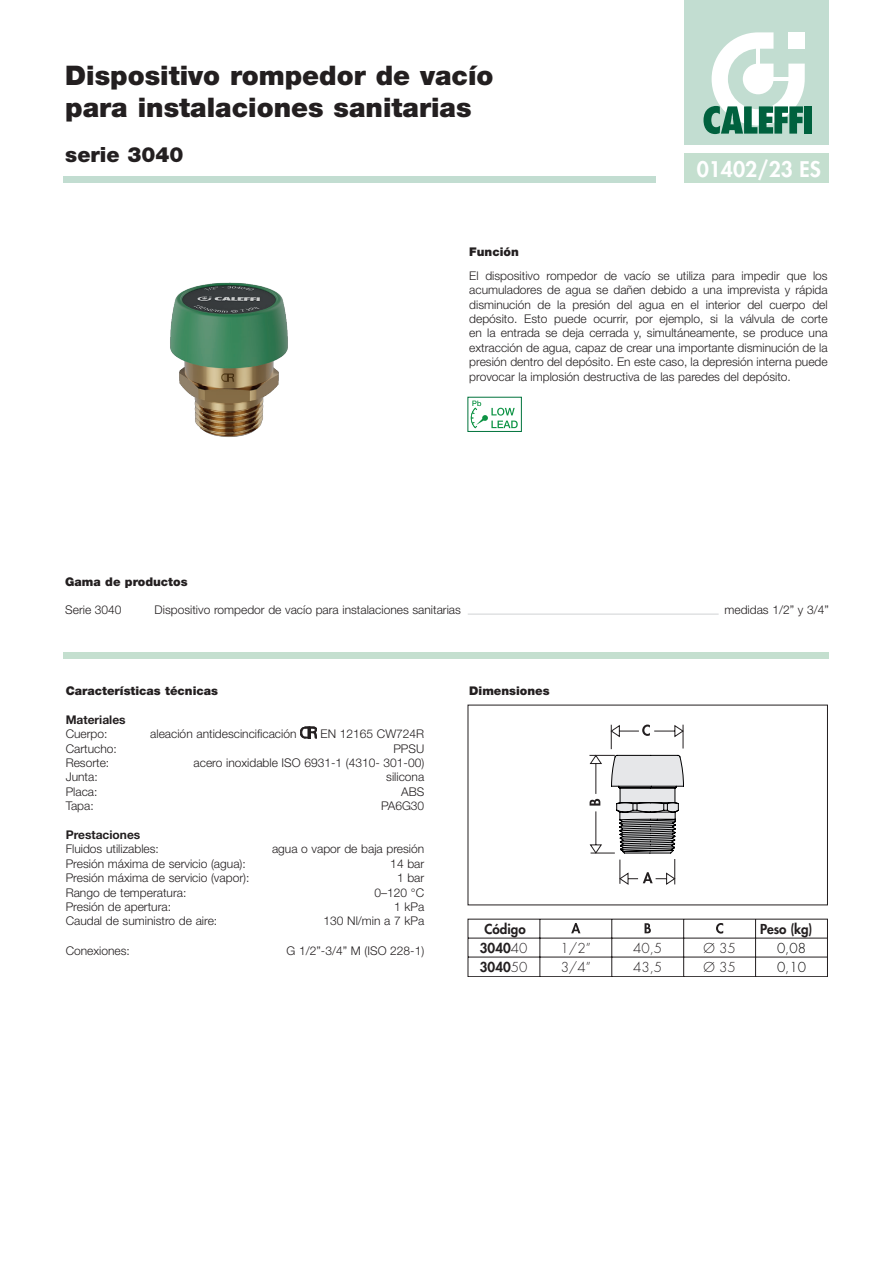
<style>
.page{position:relative;width:893px;height:1263px;background:#fff}
.page>*{position:absolute;margin:0;border:0;box-sizing:border-box;transform-origin:0 0}
.Normale{font:900 27px/32.4px "Helvetica Neue LT Std";color:#231f20}
.Normale-2{font:800 21px "Futura Std";color:#fff}
.Normale-3{font:900 21px "Helvetica Neue LT Std";color:#231f20}
.t1{font:800 13.35px "Futura Std";color:#231f20}
.t2{font:300 13.35px/19px "Futura Std";color:#231f20}
.t3{font:300 13.35px/18.3px "Futura Std";color:#000001}
.Normale-4{font:300 12px/14.4px "Helvetica Neue LT Std";color:#231f20;text-align:justify}
.Normale-5{font:900 12px "Helvetica Neue LT Std";color:#231f20}
.Normale-6{font:700 12px "Helvetica Neue LT Std";color:#231f20}
.s1{font-weight:300}
</style>
<div class="page">
<div style="left:64px;top:653px;width:765px;height:6px;background:#c4dfcf"></div>
<hr style="left:468px;top:614px;width:251px;height:1px;background:#d1d2d4">
<svg style="left:300px;top:727px;width:17px;height:11px"></svg>
<img style="left:170px;top:282px;width:118px;height:155px">
<svg style="left:468px;top:705px;width:360px;height:272px"></svg>
<svg style="left:571px;top:923px;width:9px;height:10px"></svg>
<svg style="left:645px;top:923px;width:6px;height:10px"></svg>
<svg style="left:716px;top:923px;width:7px;height:10px"></svg>
<svg style="left:589px;top:724px;width:95px;height:160px"></svg>
<div style="left:685px;top:153px;width:144px;height:30px;background:#c4dfcf"></div>
<div style="left:685px;top:0;width:144px;height:145px;background:#c2ddd1"></div>
<svg style="left:703px;top:32px;width:102px;height:102px"></svg>
<div style="left:804px;top:106px;width:8px;height:28px;background:#00613e"></div>
<div style="left:64px;top:176px;width:592px;height:7px;background:#c2ddd1"></div>
<div style="left:468px;top:397px;width:54px;height:35px;border:1px solid #00733c"></div>
<svg style="left:471px;top:401px;width:47px;height:27px"></svg>
<p class="Normale" style="left:65px;top:59px;width:430px">Dispositivo rompedor de vacío para instalaciones sanitarias</p>
<p class="Normale-3" style="left:65px;top:142px;width:120px">serie 3040</p>
<p class="Normale-2" style="left:697px;top:156px;width:126px">01402/23 ES</p>
<p class="Normale-5" style="left:469px;top:245px;width:51px">Función</p>
<p class="Normale-4" style="left:469px;top:268px;width:360px">El dispositivo rompedor de vacío se utiliza para impedir que los acumuladores de agua se dañen debido a una imprevista y rápida disminución de la presión del agua en el interior del cuerpo del depósito. Esto puede ocurrir, por ejemplo, si la válvula de corte en la entrada se deja cerrada y, simultáneamente, se produce una extracción de agua, capaz de crear una importante disminución de la presión dentro del depósito. En este caso, la depresión interna puede provocar la implosión destructiva de las paredes del depósito.</p>
<p class="Normale-5" style="left:65px;top:575px;width:124px">Gama de productos</p>
<p class="Normale-4" style="left:65px;top:602px;width:58px">Serie 3040</p>
<p class="Normale-4" style="left:155px;top:602px;width:308px">Dispositivo rompedor de vacío para instalaciones sanitarias</p>
<p class="Normale-4" style="left:724px;top:602px;width:106px">medidas 1/2” y 3/4”</p>
<p class="Normale-5" style="left:66px;top:683px;width:154px">Características técnicas</p>
<p class="Normale-6" style="left:66px;top:712px;width:61px">Materiales</p>
<p class="Normale-4" style="left:66px;top:726px;width:43px">Cuerpo:</p>
<p class="Normale-4" style="left:150px;top:726px;width:148px">aleación antidescincificación</p>
<p class="Normale-4" style="left:321px;top:726px;width:105px">EN 12165 CW724R</p>
<p class="Normale-4" style="left:66px;top:741px;width:53px">Cartucho:</p>
<p class="Normale-4" style="left:393px;top:741px;width:32px">PPSU</p>
<p class="Normale-4" style="left:66px;top:755px;width:45px">Resorte:</p>
<p class="Normale-4" style="left:194px;top:755px;width:232px">acero inoxidable ISO 6931-1 (4310- 301-00)</p>
<p class="Normale-4" style="left:66px;top:770px;width:34px">Junta:</p>
<p class="Normale-4" style="left:386px;top:770px;width:40px">silicona</p>
<p class="Normale-4" style="left:66px;top:784px;width:33px">Placa:</p>
<p class="Normale-4" style="left:401px;top:784px;width:25px">ABS</p>
<p class="Normale-4" style="left:66px;top:798px;width:30px">Tapa:</p>
<p class="Normale-4" style="left:381px;top:798px;width:45px">PA6G30</p>
<p class="Normale-6" style="left:66px;top:827px;width:76px">Prestaciones</p>
<p class="Normale-4" style="left:66px;top:842px;width:95px">Fluidos utilizables:</p>
<p class="Normale-4" style="left:272px;top:842px;width:154px">agua o vapor de baja presión</p>
<p class="Normale-4" style="left:66px;top:856px;width:182px">Presión máxima de servicio (agua):</p>
<p class="Normale-4" style="left:390px;top:856px;width:35px">14 bar</p>
<p class="Normale-4" style="left:66px;top:870px;width:185px">Presión máxima de servicio (vapor):</p>
<p class="Normale-4" style="left:397px;top:870px;width:29px">1 bar</p>
<p class="Normale-4" style="left:66px;top:885px;width:122px">Rango de temperatura:</p>
<p class="Normale-4" style="left:375px;top:885px;width:51px">0–120 °C</p>
<p class="Normale-4" style="left:66px;top:899px;width:107px">Presión de apertura:</p>
<p class="Normale-4" style="left:394px;top:899px;width:32px">1 kPa</p>
<p class="Normale-4" style="left:66px;top:914px;width:153px">Caudal de suministro de aire:</p>
<p class="Normale-4" style="left:323px;top:914px;width:102px">130 Nl/min a 7 kPa</p>
<p class="Normale-4" style="left:66px;top:943px;width:66px">Conexiones:</p>
<p class="Normale-4" style="left:287px;top:943px;width:139px">G 1/2”-3/4” M (ISO 228-1)</p>
<p class="Normale-5" style="left:469px;top:683px;width:82px">Dimensiones</p>
<p class="t1" style="left:485px;top:920px;width:43px">Código</p>
<p class="t1" style="left:480px;top:940px;width:49px">3040<span class="s1">40</span></p>
<p class="t2" style="left:561px;top:939px;width:32px">1/2”</p>
<p class="t1" style="left:480px;top:958px;width:49px">3040<span class="s1">50</span></p>
<p class="t2" style="left:561px;top:958px;width:32px">3/4”</p>
<p class="t2" style="left:633px;top:939px;width:31px">40,5<br>43,5</p>
<p class="t2" style="left:704px;top:939px;width:34px">Ø 35<br>Ø 35</p>
<p class="t1" style="left:760px;top:920px;width:54px">Peso (kg)</p>
<p class="t3" style="left:777px;top:940px;width:31px">0,08<br>0,10</p>
</div>
